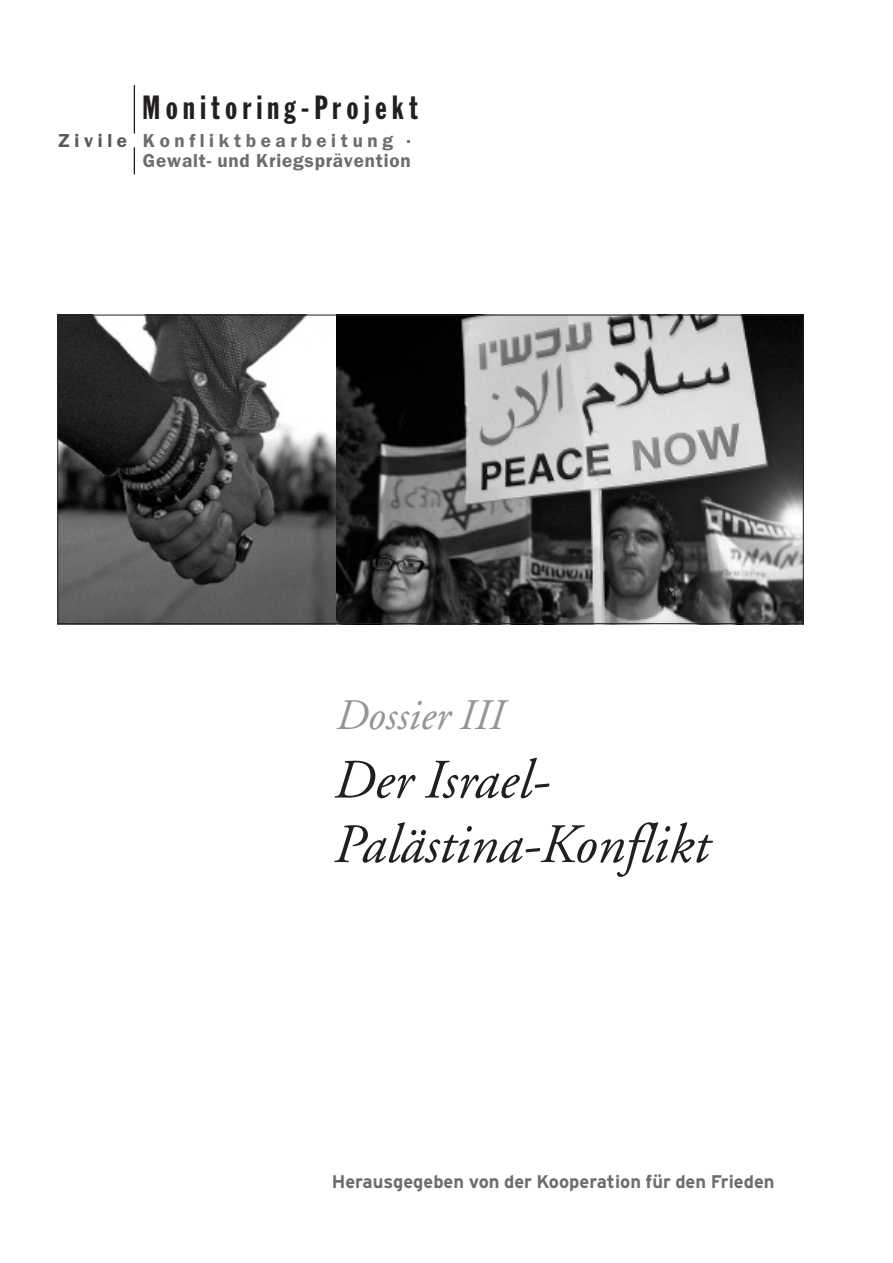
<style>
.page{position:relative;width:893px;height:1263px;background:#fff}
.page>*{position:absolute;margin:0;border:0;box-sizing:border-box;transform-origin:0 0}
.t1{font:italic 55.5px/64.5px "Adobe Garamond";color:#231f20}
.t2{font:italic 43.5px "Adobe Garamond";color:#939598}
.t3{font:33px "Franklin Gothic Extra Cond";letter-spacing:.165em;color:#231f20}
.t4{font:600 18.9px/19.5px "Franklin Gothic";letter-spacing:.245em;color:#6c6d70;text-align:right}
.t5{font:700 18.3px "Interstate";color:#6c6d70}
.s1{color:#57585a}
</style>
<div class="page">
<svg style="left:134px;top:147px;width:1px;height:27px"></svg>
<hr style="left:134px;top:85px;width:1px;height:48px;background:#231f20">
<img style="left:336px;top:317px;width:466px;height:305px">
<svg style="left:59px;top:317px;width:277px;height:305px;background:#5a5a5a"></svg>
<h3 class="t3" style="left:143px;top:96px;width:276px">Monitoring-Projekt</h3>
<p class="t4" style="left:57px;top:131px;width:356px"><span class="s1">Zivile</span> Konfliktbearbeitung ·<br>Gewalt- und Kriegsprävention</p>
<h2 class="t2" style="left:334px;top:698px;width:170px">Dossier III</h2>
<h1 class="t1" style="left:332px;top:753px;width:377px">Der Israel-<br>Palästina-Konflikt</h1>
<p class="t5" style="left:332px;top:1171px;width:444px">Herausgegeben von der Kooperation für den Frieden</p>
</div>
